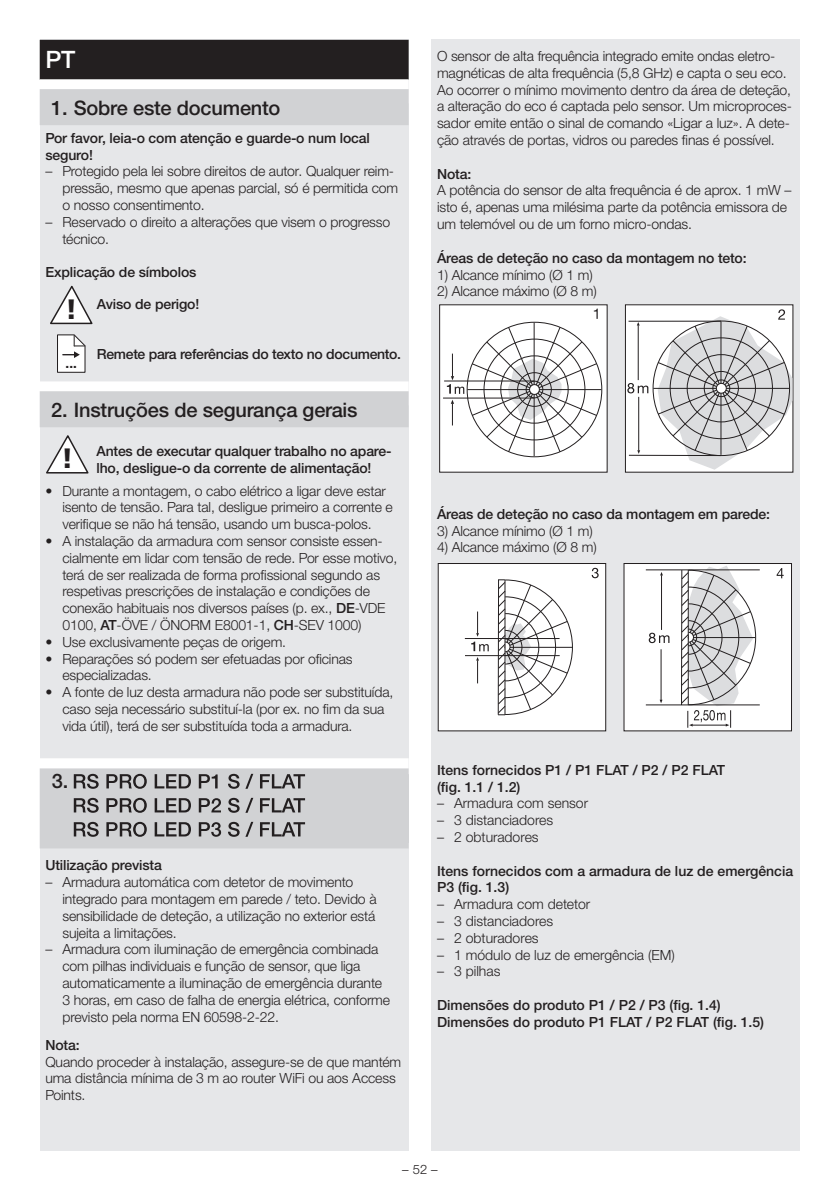
<style>
.page{position:relative;width:840px;height:1191px;background:#fff}
.page>*{position:absolute;margin:0;border:0;box-sizing:border-box;transform-origin:0 0}
.t1{font:900 28px "Frutiger LT Com";color:#231f20}
.t2{font:500 24px "Helvetica Neue LTW1 G";color:#fff}
.t3{font:500 20px "Helvetica Neue LTW1 G";letter-spacing:-.01em;color:#231f20}
.t4{font:300 14px/16.8px "Helvetica Neue LTW1 G";letter-spacing:-.01em;color:#231f20}
.t5{font:500 14px/16.8px "Helvetica Neue LTW1 G";letter-spacing:-.01em;color:#231f20}
.t6{font:700 13.4px "Helvetica Neue LT Pro";color:#231f20}
.t7{font:300 13px "Helvetica Neue LTW1 G";color:#231f20}
.s1{font-family:"Frutiger LT Com";font-weight:900;font-size:28px}
.s2{font-weight:500}
</style>
<div class="page">
<div style="left:431px;top:40px;width:368px;height:1111px;background:#e6e7e9"></div>
<div style="left:625px;top:305px;width:167px;height:167px;background:#fff"></div>
<div style="left:624px;top:304px;width:168px;height:168px;border:1px solid #231f20"></div>
<div style="left:439px;top:305px;width:167px;height:167px;background:#fff"></div>
<svg style="left:593px;top:308px;width:4px;height:11px"></svg>
<svg style="left:450px;top:400px;width:4px;height:25px"></svg>
<hr style="left:444px;top:381px;width:90px;height:1px;background:#231f20">
<hr style="left:443px;top:398px;width:91px;height:1px;background:#231f20">
<svg style="left:471px;top:327px;width:126px;height:125px"></svg>
<hr style="left:533px;top:323px;width:1px;height:133px;background:#231f20">
<hr style="left:467px;top:389px;width:134px;height:1px;background:#231f20">
<div style="left:525px;top:381px;width:17px;height:17px;border:1px solid #231f20;border-radius:50%"></div>
<div style="left:529px;top:384px;width:10px;height:10px;background:#fff;border-radius:50%"></div>
<div style="left:529px;top:384px;width:10px;height:11px;border:1px solid #231f20;border-radius:50%"></div>
<svg style="left:446px;top:353px;width:18px;height:41px"></svg>
<hr style="left:628px;top:455px;width:92px;height:1px;background:#231f20">
<hr style="left:628px;top:321px;width:92px;height:1px;background:#231f20">
<svg style="left:627px;top:383px;width:21px;height:10px"></svg>
<hr style="left:637px;top:325px;width:1px;height:55px;background:#231f20">
<hr style="left:638px;top:397px;width:1px;height:53px;background:#231f20">
<svg style="left:657px;top:309px;width:135px;height:161px"></svg>
<hr style="left:653px;top:388px;width:135px;height:1px;background:#231f20">
<hr style="left:720px;top:321px;width:1px;height:134px;background:#231f20">
<div style="left:712px;top:380px;width:17px;height:17px;border:1px solid #231f20;border-radius:50%"></div>
<div style="left:716px;top:383px;width:9px;height:10px;background:#fff;border-radius:50%"></div>
<div style="left:715px;top:383px;width:11px;height:10px;border:1px solid #231f20;border-radius:50%"></div>
<div style="left:623px;top:563px;width:168px;height:168px;background:#fff"></div>
<div style="left:438px;top:563px;width:167px;height:168px;background:#fff"></div>
<svg style="left:591px;top:568px;width:7px;height:10px"></svg>
<svg style="left:476px;top:657px;width:2px;height:26px"></svg>
<hr style="left:464px;top:638px;width:95px;height:1px;background:#231f20">
<hr style="left:464px;top:655px;width:95px;height:1px;background:#231f20">
<svg style="left:497px;top:579px;width:75px;height:136px"></svg>
<hr style="left:504px;top:580px;width:1px;height:135px;background:#231f20">
<svg style="left:471px;top:611px;width:17px;height:40px"></svg>
<svg style="left:776px;top:568px;width:7px;height:10px"></svg>
<svg style="left:648px;top:632px;width:21px;height:11px"></svg>
<hr style="left:660px;top:575px;width:1px;height:55px;background:#231f20">
<hr style="left:660px;top:649px;width:1px;height:51px;background:#231f20">
<hr style="left:645px;top:569px;width:114px;height:1px;background:#231f20">
<hr style="left:645px;top:704px;width:114px;height:1px;background:#231f20">
<svg style="left:680px;top:566px;width:75px;height:161px"></svg>
<hr style="left:687px;top:570px;width:1px;height:135px;background:#231f20">
<div style="left:40px;top:40px;width:368px;height:1111px;background:#e6e7e9"></div>
<div style="left:40px;top:40px;width:368px;height:40px;background:#231f20"></div>
<div style="left:40px;top:79px;width:368px;height:24px;background:#fff"></div>
<div style="left:40px;top:89px;width:368px;height:36px;background:#d1d2d4"></div>
<div style="left:40px;top:381px;width:368px;height:24px;background:#fff"></div>
<div style="left:40px;top:391px;width:368px;height:36px;background:#d1d2d4"></div>
<div style="left:40px;top:758px;width:368px;height:16px;background:#fff"></div>
<div style="left:40px;top:768px;width:368px;height:80px;background:#d1d2d4"></div>
<svg style="left:50px;top:286px;width:42px;height:38px"></svg>
<svg style="left:57px;top:334px;width:28px;height:39px"></svg>
<svg style="left:74px;top:774px;width:231px;height:15px"></svg>
<svg style="left:74px;top:798px;width:231px;height:15px"></svg>
<svg style="left:74px;top:822px;width:231px;height:15px"></svg>
<svg style="left:46px;top:435px;width:42px;height:39px"></svg>
<h2 class="t2" style="left:45px;top:45px;width:31px">PT</h2>
<h3 class="t3" style="left:51px;top:95px;width:231px">1. Sobre este documento</h3>
<p class="t5" style="left:45px;top:129px;width:326px">Por favor, leia-o com atenção e guarde-o num local seguro!</p>
<p class="t4" style="left:62px;top:163px;width:337px;text-indent:-17px">– Protegido pela lei sobre direitos de autor. Qualquer reim&shy;pressão, mesmo que apenas parcial, só é permitida com o nosso consentimento.</p>
<p class="t4" style="left:62px;top:213px;width:329px;text-indent:-17px">– Reservado o direito a alterações que visem o progresso técnico.</p>
<p class="t5" style="left:45px;top:264px;width:152px">Explicação de símbolos</p>
<p class="t5" style="left:65px;top:296px;width:136px"><span class="s1">!</span> Aviso de perigo!</p>
<p class="t6" style="left:66px;top:355px;width:13px">...</p>
<p class="t5" style="left:97px;top:346px;width:305px">Remete para referências do texto no documento.</p>
<h3 class="t3" style="left:51px;top:397px;width:308px">2. Instruções de segurança gerais</h3>
<p class="t5" style="left:96px;top:443px;width:296px">Antes de executar qualquer trabalho no apare&shy;lho, desligue-o da corrente de alimentação!</p>
<p class="t4" style="left:62px;top:482px;width:332px;text-indent:-17px">• Durante a montagem, o cabo elétrico a ligar deve estar isento de tensão. Para tal, desligue primeiro a corrente e verifique se não há tensão, usando um busca-polos.</p>
<p class="t4" style="left:62px;top:532px;width:336px;text-indent:-17px">• A instalação da armadura com sensor consiste essen&shy;cialmente em lidar com tensão de rede. Por esse motivo, terá de ser realizada de forma profissional segundo as respetivas prescrições de instalação e condições de conexão habituais nos diversos países (p. ex., <span class="s2">DE</span>-VDE 0100, <span class="s2">AT</span>-ÖVE / ÖNORM E8001-1, <span class="s2">CH</span>-SEV 1000)</p>
<p class="t4" style="left:45px;top:633px;width:242px">• Use exclusivamente peças de origem.</p>
<p class="t4" style="left:62px;top:650px;width:291px;text-indent:-17px">• Reparações só podem ser efetuadas por oficinas especializadas.</p>
<p class="t4" style="left:62px;top:684px;width:332px;text-indent:-17px">• A fonte de luz desta armadura não pode ser substituída, caso seja necessário substituí-la (por ex. no fim da sua vida útil), terá de ser substituída toda a armadura.</p>
<h1 class="t1" style="left:61px;top:442px;width:14px">!</h1>
<h3 class="t3" style="left:52px;top:769px;width:18px">3.</h3>
<p class="t5" style="left:45px;top:857px;width:118px">Utilização prevista</p>
<p class="t4" style="left:62px;top:873px;width:315px;text-indent:-17px">– Armadura automática com detetor de movimento integrado para montagem em parede / teto. Devido à sensibilidade de deteção, a utilização no exterior está sujeita a limitações.</p>
<p class="t4" style="left:62px;top:941px;width:329px;text-indent:-17px">– Armadura com iluminação de emergência combinada com pilhas individuais e função de sensor, que liga automaticamente a iluminação de emergência durante 3 horas, em caso de falha de energia elétrica, conforme previsto pela norma EN 60598-2-22.</p>
<p class="t5" style="left:45px;top:1036px;width:36px">Nota:</p>
<p class="t4" style="left:45px;top:1053px;width:357px">Quando proceder à instalação, assegure-se de que mantém uma distância mínima de 3 m ao router WiFi ou aos Access<br>Points.</p>
<p class="t4" style="left:437px;top:48px;width:356px">O sensor de alta frequência integrado emite ondas eletro&shy;magnéticas de alta frequência (5,8 GHz) e capta o seu eco.<br>Ao ocorrer o mínimo movimento dentro da área de deteção, a alteração do eco é captada pelo sensor. Um microproces&shy;sador emite então o sinal de comando «Ligar a luz». A dete&shy;ção através de portas, vidros ou paredes finas é possível.</p>
<p class="t5" style="left:437px;top:165px;width:36px">Nota:</p>
<p class="t4" style="left:437px;top:182px;width:356px">A potência do sensor de alta frequência é de aprox. 1 mW – isto é, apenas uma milésima parte da potência emissora de um telemóvel ou de um forno micro-ondas.</p>
<p class="t5" style="left:437px;top:249px;width:311px">Áreas de deteção no caso da montagem no teto:</p>
<p class="t4" style="left:437px;top:266px;width:157px">1) Alcance mínimo (Ø 1 m)</p>
<p class="t4" style="left:437px;top:283px;width:161px">2) Alcance máximo (Ø 8 m)</p>
<p class="t5" style="left:437px;top:505px;width:334px">Áreas de deteção no caso da montagem em parede:</p>
<p class="t4" style="left:437px;top:522px;width:157px">3) Alcance mínimo (Ø 1 m)</p>
<p class="t4" style="left:437px;top:539px;width:161px">4) Alcance máximo (Ø 8 m)</p>
<p class="t5" style="left:437px;top:761px;width:289px">Itens fornecidos P1 / P1 FLAT / P2 / P2 FLAT (fig. 1.1 / 1.2)</p>
<p class="t4" style="left:437px;top:795px;width:153px">– Armadura com sensor</p>
<p class="t4" style="left:437px;top:811px;width:118px">– 3 distanciadores</p>
<p class="t4" style="left:437px;top:828px;width:103px">– 2 obturadores</p>
<p class="t5" style="left:437px;top:862px;width:357px">Itens fornecidos com a armadura de luz de emergência<br>P3 (fig. 1.3)</p>
<p class="t4" style="left:437px;top:895px;width:155px">– Armadura com detetor</p>
<p class="t4" style="left:437px;top:912px;width:118px">– 3 distanciadores</p>
<p class="t4" style="left:437px;top:929px;width:103px">– 2 obturadores</p>
<p class="t4" style="left:437px;top:946px;width:239px">– 1 módulo de luz de emergência (EM)</p>
<p class="t4" style="left:437px;top:963px;width:65px">– 3 pilhas</p>
<p class="t5" style="left:437px;top:996px;width:328px">Dimensões do produto P1 / P2 / P3 (fig. 1.4)<br>Dimensões do produto P1 FLAT / P2 FLAT (fig. 1.5)</p>
<p class="t7" style="left:402px;top:1161px;width:37px">– 52 –</p>
</div>
